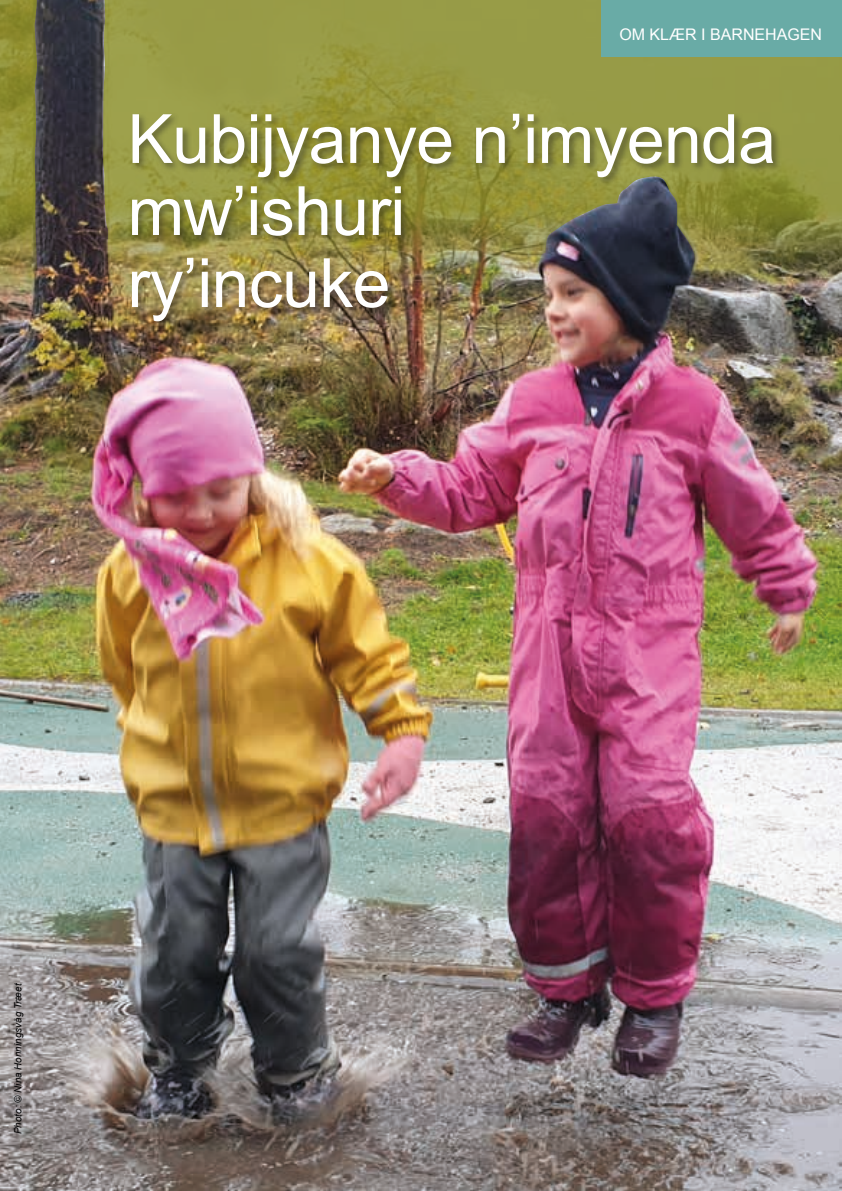
<style>
.page{position:relative;width:842px;height:1191px;background:#fff}
.page>*{position:absolute;margin:0;border:0;box-sizing:border-box;transform-origin:0 0}
.t1{font:68px/72px "Arial";letter-spacing:-.01em;color:#fff}
.t2{font:16px "Arial";color:#fff}
.t3{font:italic 10px "Arial";letter-spacing:.01em;color:#020203}
</style>
<div class="page">
<img style="left:0;top:283px;width:842px;height:908px">
<svg style="left:0;top:0;width:842px;height:283px;background:#8e8f3e"></svg>
<div style="left:601px;top:0;width:241px;height:57px;background:#69aba6"></div>
<img style="left:33px;top:0;width:663px;height:366px">
<div style="left:130px;top:112px;width:653px;height:219px;background:#1d1d1b;opacity:.45"></div>
<p class="t2" style="left:619px;top:24px;width:204px">OM KLÆR I BARNEHAGEN</p>
<p class="t1" style="left:128px;top:104px;width:650px">Kubijyanye n’imyenda mw’ishuri<br>ry’incuke</p>
<p class="t3" style="left:11px;top:1134px;width:153px;rotate:-90deg">Photo: © Nina Honningsvåg Træet</p>
</div>
